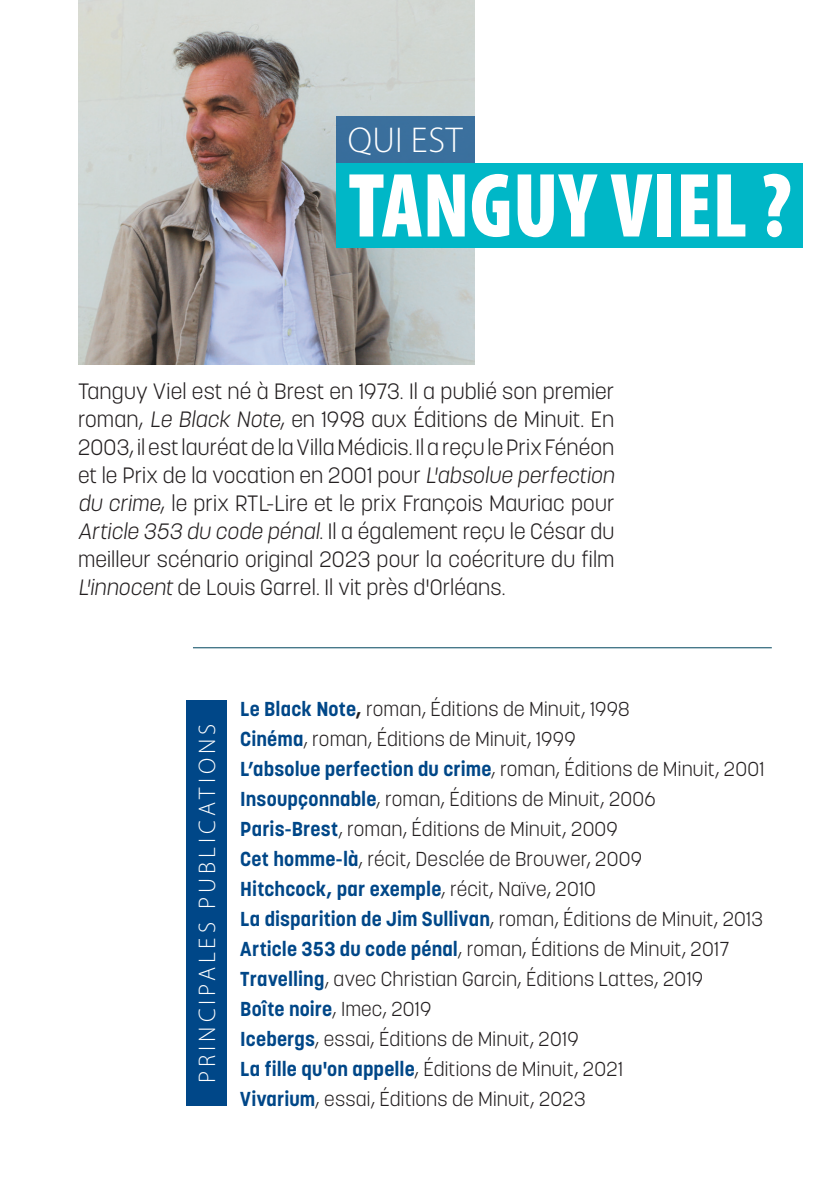
<style>
.page{position:relative;width:840px;height:1191px;background:#fff}
.page>*{position:absolute;margin:0;border:0;box-sizing:border-box;transform-origin:0 0}
.t1{font:900 condensed 92px "Myriad Pro";letter-spacing:.005em;color:#fff;scale:.95 1}
.t2{font:300 36px "Myriad Pro";letter-spacing:.01em;color:#fff}
.t3{font:300 24px "Myriad Pro";letter-spacing:.165em;color:#fff}
.t4{font:300 22px/28px "Korolev";letter-spacing:.005em;color:#231f20}
.t5{font:300 20px "Korolev";letter-spacing:.01em;color:#231f20}
.t6{font:700 20px "Korolev";letter-spacing:.005em;color:#004788}
.s1{font-weight:700;color:#004788}
.s2{font-weight:700}
.s3{font-weight:300;color:#231f20}
</style>
<div class="page">
<img style="left:78px;top:0;width:396px;height:364px">
<div style="left:336px;top:116px;width:138px;height:47px;background:#3a6f9d"></div>
<div style="left:336px;top:163px;width:466px;height:85px;background:#00b7c7"></div>
<div style="left:186px;top:700px;width:40px;height:406px;background:#004788"></div>
<hr style="left:193px;top:647px;width:578px;height:1px;background:#00465d">
<p class="t2" style="left:348px;top:118px;width:116px">QUI EST</p>
<p class="t1" style="left:348px;top:147px;width:467px">TANGUY VIEL ?</p>
<p class="t4" style="left:78px;top:377px;width:541px">Tanguy Viel est né à Brest en 1973. Il a publié son premier roman, Le Black Note, en 1998 aux Éditions de Minuit. En 2003, il est lauréat de la Villa Médicis. Il a reçu le Prix Fénéon et le Prix de la vocation en 2001 pour L'absolue perfection du crime, le prix RTL-Lire et le prix François Mauriac pour Article 353 du code pénal. Il a également reçu le César du meilleur scénario original 2023 pour la coécriture du film L'innocentde Louis Garrel. Il vit près d'Orléans.</p>
<p class="t3" style="left:193px;top:1083px;width:361px;rotate:-90deg">PRINCIPALES PUBLICATIONS</p>
<p class="t5" style="left:240px;top:696px;width:391px"><span class="s1">Le Black Note</span><span class="s2">,</span> roman, Éditions de Minuit, 1998</p>
<p class="t5" style="left:240px;top:726px;width:337px"><span class="s1">Cinéma</span>, roman, Éditions de Minuit, 1999</p>
<p class="t5" style="left:240px;top:756px;width:525px"><span class="s1">L’absolue perfection du crime</span>, roman, Éditions de Minuit, 2001</p>
<p class="t5" style="left:240px;top:786px;width:417px"><span class="s1">Insoupçonnable</span>, roman, Éditions de Minuit, 2006</p>
<p class="t5" style="left:240px;top:816px;width:379px"><span class="s1">Paris-Brest</span>, roman, Éditions de Minuit, 2009</p>
<p class="t5" style="left:240px;top:846px;width:403px"><span class="s1">Cet homme-là</span>, récit, Desclée de Brouwer, 2009</p>
<p class="t6" style="left:240px;top:876px;width:357px">Hitchcock, par exemple<span class="s3">, récit, Naïve, 2010</span></p>
<p class="t5" style="left:240px;top:906px;width:524px"><span class="s1">La disparition de Jim Sullivan</span>, roman, Éditions de Minuit, 2013</p>
<p class="t5" style="left:240px;top:936px;width:490px"><span class="s1">Article 353 du code pénal</span>, roman, Éditions de Minuit, 2017</p>
<p class="t5" style="left:240px;top:966px;width:464px"><span class="s1">Travelling</span>, avec Christian Garcin, Éditions Lattes, 2019</p>
<p class="t6" style="left:240px;top:996px;width:192px">Boîte noire<span class="s3">, Imec, 2019</span></p>
<p class="t5" style="left:240px;top:1026px;width:339px"><span class="s1">Icebergs</span>, essai, Éditions de Minuit, 2019</p>
<p class="t5" style="left:240px;top:1056px;width:384px"><span class="s1">La fille qu'on appelle</span>, Éditions de Minuit, 2021</p>
<p class="t5" style="left:240px;top:1086px;width:347px"><span class="s1">Vivarium</span>, essai, Éditions de Minuit, 2023</p>
</div>
